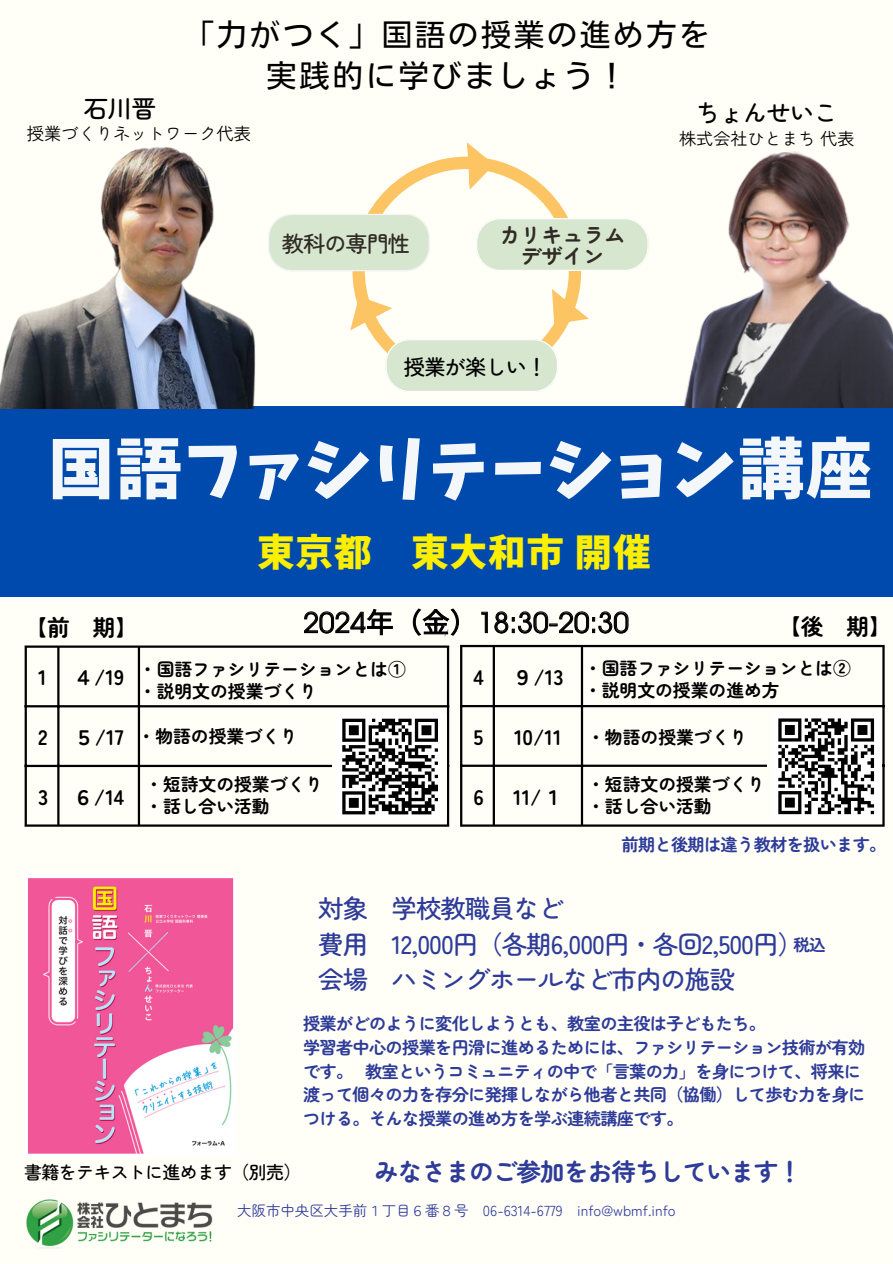
<style>
.page{position:relative;width:893px;height:1264px;background:#fff}
.page>*{position:absolute;margin:0;border:0;box-sizing:border-box;transform-origin:0 0}
.t1{font:66.15px "Keifont";letter-spacing:.025em;color:#f3f7fa}
.t2{font:37.65px "Keifont";letter-spacing:.025em;color:#feef01}
.t3{font:30px/41.1px "Nud Motoya Cedar Std W3";letter-spacing:.1em;color:#000;text-align:center}
.t4{font:27.6px "ITC Avant Garde Pro";letter-spacing:.015em;color:#000}
.t5{font:500 25.5px/35.4px "Zen Maru Gothic";letter-spacing:-.04em;color:#2d3b99}
.t6{font:700 24.75px "Zen Maru Gothic";letter-spacing:-.04em;color:#2d3b99}
.t7{font:500 24.75px "Zen Maru Gothic";color:#000}
.t8{font:500 24.45px "Zen Maru Gothic";letter-spacing:-.04em;color:#000}
.t9{font:700 22.65px "Zen Maru Gothic";color:#000}
.t10{font:500 22.05px "Zen Maru Gothic";letter-spacing:-.04em;color:#302c25}
.t11{font:500 21.15px "Zen Maru Gothic";letter-spacing:-.04em;color:#000}
.t12{font:700 21px "Zen Maru Gothic";color:#000}
.t13{font:700 21px/20.9px "Zen Maru Gothic";color:#302c25;text-align:center}
.t14{font:500 18px "Zen Maru Gothic";letter-spacing:-.04em;color:#000}
.t15{font:700 17.85px/21.9px "Zen Maru Gothic";color:#000}
.t16{font:700 17.25px/23.7px "Zen Maru Gothic";letter-spacing:-.04em;color:#2d3b99}
.t17{font:17.25px "Zen Maru Gothic";color:#000}
.t18{font:17.1px "Zen Maru Gothic";color:#000}
.t19{font:700 16.5px "Zen Maru Gothic";color:#2d3b99}
.t20{font:14.4px "Zen Maru Gothic";color:#2d3b99}
.t21{font:9px "Zen Maru Gothic";color:#2d3b99}
</style>
<div class="page">
<div style="left:0;top:0;width:892px;height:1263px;background:#fffef7"></div>
<img style="left:26px;top:1199px;width:187px;height:50px">
<svg style="left:352px;top:156px;width:230px;height:195px"></svg>
<div style="left:0;top:406px;width:892px;height:191px;background:#004aad"></div>
<svg style="left:28px;top:878px;width:206px;height:276px;fill:#f15798"></svg>
<hr style="left:25px;top:647px;width:2px;height:177px;background:#000">
<hr style="left:57px;top:647px;width:2px;height:177px;background:#000">
<hr style="left:138px;top:647px;width:2px;height:177px;background:#000">
<hr style="left:447px;top:647px;width:2px;height:177px;background:#000">
<hr style="left:25px;top:645px;width:424px;height:2px;background:#000">
<hr style="left:25px;top:705px;width:424px;height:2px;background:#000">
<hr style="left:25px;top:764px;width:424px;height:3px;background:#000">
<hr style="left:25px;top:824px;width:424px;height:2px;background:#000">
<svg style="left:350px;top:296px;width:42px;height:35px"></svg>
<svg style="left:466px;top:142px;width:28px;height:48px"></svg>
<svg style="left:552px;top:289px;width:37px;height:35px"></svg>
<svg style="left:476px;top:218px;width:172px;height:53px;background:#dae9d3"></svg>
<img style="left:683px;top:151px;width:209px;height:256px">
<img style="left:0;top:147px;width:256px;height:261px">
<svg style="left:268px;top:214px;width:162px;height:57px;background:#dae8d2"></svg>
<svg style="left:385px;top:339px;width:173px;height:53px;background:#dbe8d1"></svg>
<hr style="left:460px;top:647px;width:2px;height:177px;background:#000">
<hr style="left:492px;top:647px;width:3px;height:177px;background:#000">
<hr style="left:581px;top:647px;width:2px;height:177px;background:#000">
<hr style="left:882px;top:647px;width:2px;height:177px;background:#000">
<hr style="left:460px;top:645px;width:424px;height:2px;background:#000">
<hr style="left:460px;top:705px;width:424px;height:2px;background:#000">
<hr style="left:460px;top:764px;width:424px;height:3px;background:#000">
<hr style="left:460px;top:824px;width:424px;height:2px;background:#000">
<div style="left:332px;top:714px;width:114px;height:106px;background:#fffef7"></div>
<svg style="left:304px;top:608px;width:155px;height:28px"></svg>
<svg style="left:481px;top:611px;width:147px;height:22px"></svg>
<div style="left:766px;top:714px;width:115px;height:106px;background:#fffef7"></div>
<div style="left:335px;top:712px;width:109px;height:109px;background:#fff"></div>
<svg style="left:342px;top:718px;width:96px;height:97px"></svg>
<div style="left:771px;top:712px;width:109px;height:108px;background:#fff"></div>
<svg style="left:778px;top:718px;width:97px;height:97px"></svg>
<h3 class="t3" style="left:184px;top:14px;width:526px">「⼒がつく」国語の授業の進め⽅を実践的に学びましょう！</h3>
<h3 class="t7" style="left:84px;top:89px;width:74px">石川晋</h3>
<p class="t17" style="left:27px;top:120px;width:226px">授業づくりネットワーク代表</p>
<p class="t10" style="left:282px;top:226px;width:129px">教科の専門性</p>
<p class="t13" style="left:499px;top:224px;width:127px">カリキュラムデザイン</p>
<p class="t11" style="left:404px;top:350px;width:145px">授業が楽しい！</p>
<h3 class="t8" style="left:695px;top:93px;width:143px">ちょんせいこ</h3>
<p class="t18" style="left:679px;top:125px;width:177px">株式会社ひとまち代表</p>
<h1 class="t1" style="left:48px;top:436px;width:825px">国語ファシリテーション講座</h1>
<h2 class="t2" style="left:257px;top:533px;width:395px">東京都 東大和市開催</h2>
<h3 class="t4" style="left:303px;top:612px;width:64px">2024</h3>
<h3 class="t4" style="left:478px;top:612px;width:152px">18:30-20:30</h3>
<h3 class="t9" style="left:25px;top:609px;width:115px">【前 期】</h3>
<h3 class="t9" style="left:778px;top:608px;width:115px">【後 期】</h3>
<p class="t21" style="left:444px;top:625px;width:6px">/</p>
<p class="t12" style="left:38px;top:661px;width:10px">1</p>
<p class="t12" style="left:73px;top:661px;width:53px">４/19</p>
<p class="t12" style="left:38px;top:720px;width:87px">2 ５/17</p>
<p class="t12" style="left:38px;top:780px;width:88px">3 ６/14</p>
<p class="t15" style="left:139px;top:657px;width:268px">・国語ファシリテーションとは①・説明文の授業づくり</p>
<p class="t15" style="left:138px;top:724px;width:162px">・物語の授業づくり</p>
<p class="t15" style="left:145px;top:772px;width:179px">・短詩文の授業づくり・話し合い活動</p>
<p class="t12" style="left:473px;top:660px;width:12px">4</p>
<p class="t12" style="left:512px;top:660px;width:53px">９/13</p>
<p class="t12" style="left:473px;top:720px;width:11px">5</p>
<p class="t12" style="left:514px;top:720px;width:49px">10/11</p>
<p class="t12" style="left:473px;top:780px;width:12px">6</p>
<p class="t12" style="left:513px;top:780px;width:51px">11/１</p>
<p class="t15" style="left:584px;top:656px;width:268px">・国語ファシリテーションとは②・説明文の授業の進め方</p>
<p class="t15" style="left:587px;top:725px;width:162px">・物語の授業づくり</p>
<p class="t15" style="left:587px;top:772px;width:179px">・短詩文の授業づくり・話し合い活動</p>
<p class="t16" style="left:621px;top:831px;width:266px">前期と後期は違う教材を扱います。</p>
<h3 class="t5" style="left:318px;top:889px;width:486px">対象 学校教職員など<br>費用 12,000円（各期6,000円・各回2,500円）会場 ハミングホールなど市内の施設</h3>
<p class="t19" style="left:793px;top:931px;width:34px">税込</p>
<p class="t14" style="left:24px;top:1158px;width:278px">書籍をテキストに進めます（別売）</p>
<p class="t16" style="left:303px;top:1011px;width:563px">授業がどのように変化しようとも、教室の主役は子どもたち。<br>学習者中心の授業を円滑に進めるためには、ファシリテーション技術が有効です。 教室というコミュニティの中で「言葉の力」を身につけて、将来に渡って個々の力を存分に発揮しながら他者と共同（協働）して歩む力を身につける。そんな授業の進め方を学ぶ連続講座です。</p>
<h3 class="t6" style="left:374px;top:1151px;width:429px">みなさまのご参加をお待ちしています！</h3>
<p class="t20" style="left:237px;top:1199px;width:440px">大阪市中央区大手前１丁目６番８号 06-6314-6779 info@wbmf.info</p>
</div>
